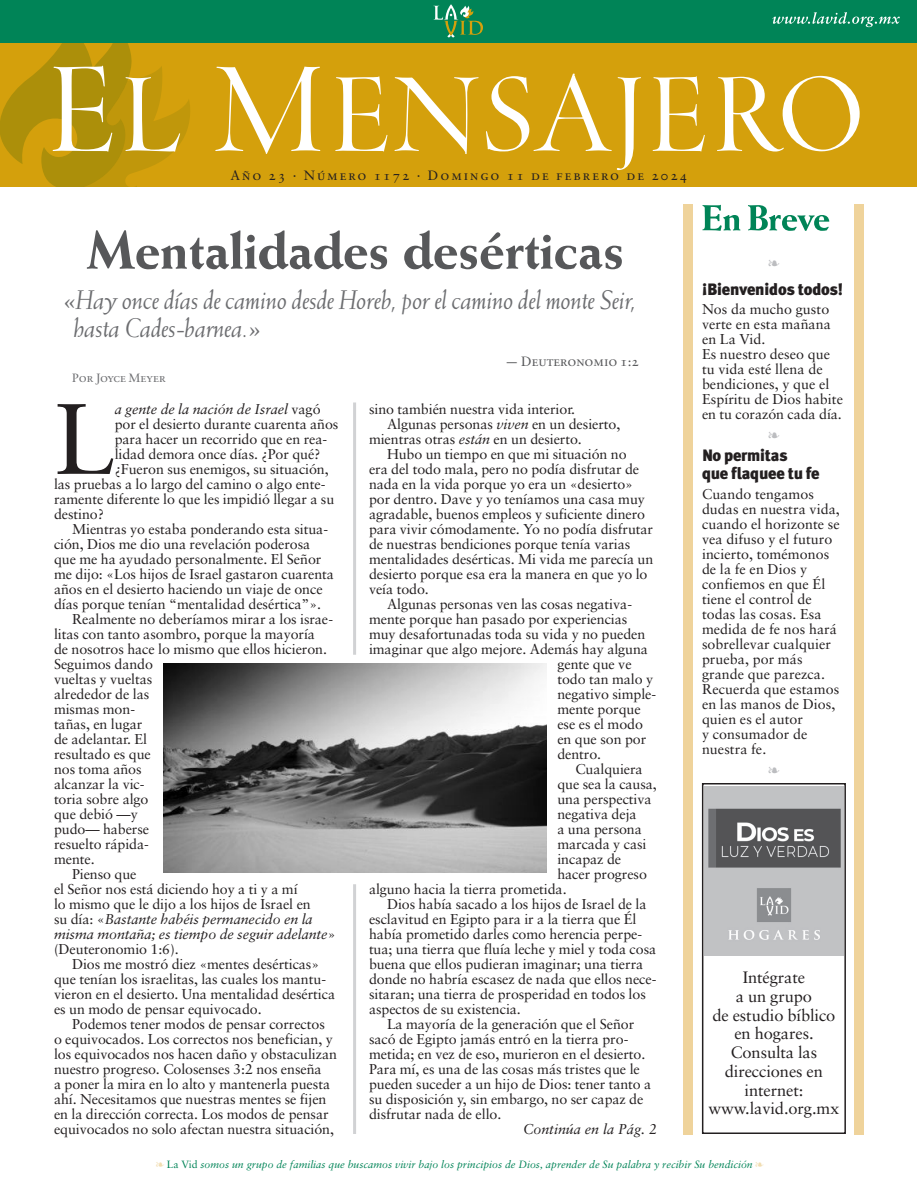
<style>
.page{position:relative;width:918px;height:1188px;background:#fff}
.page>*{position:absolute;margin:0;border:0;box-sizing:border-box;transform-origin:0 0}
.Primer_párrafo_porta{font:100.2px "Sabon";color:#231f20}
.Título_portada{font:800 54px "Weiss";letter-spacing:-.015em;color:#57585a}
.Título_portada-2{font:italic 27px/28.5px "Weiss";letter-spacing:-.02em;color:#6c6d70}
.t1{font:16.5px/18.8px "Sabon";letter-spacing:-.005em;color:#231f20;text-align:center}
.t2{font:900 16.5px/18px "Meta Plus";letter-spacing:-.015em;color:#231f20}
.Texto_portada{font:14.25px/15px "Sabon";letter-spacing:-.005em;color:#231f20}
.Primer_párrafo_porta-2{font:14.25px "Sabon";letter-spacing:-.005em;color:#231f20}
.Primer_párrafo_porta-3{font:italic 14.25px "Sabon";letter-spacing:-.005em;color:#231f20}
.t3{font:13.5px "Sabon Roman SC";letter-spacing:.145em;color:#231f20}
.t4{font:13.5px "Sabon Roman SC";color:#57585a}
.Subítulo_portada{font:12px "Sabon Roman SC";color:#6c6d70}
.t5{font:italic 10.5px "Sabon";color:#008457}
.s1{font-style:normal}
.s2{font-style:italic}
.s3{color:#f1ddb1}
</style>
<div class="page">
<div style="left:0;top:42px;width:917px;height:145px;background:#d4a00c"></div>
<div style="left:0;top:0;width:917px;height:42px;background:#008457"></div>
<svg style="left:433px;top:4px;width:50px;height:34px"></svg>
<svg style="left:772px;top:12px;width:128px;height:15px"></svg>
<div style="left:855px;top:205px;width:9px;height:930px;background:#efd39b"></div>
<div style="left:684px;top:205px;width:9px;height:930px;background:#efd39b"></div>
<svg style="left:702px;top:205px;width:38px;height:26px"></svg>
<svg style="left:748px;top:205px;width:81px;height:26px"></svg>
<svg style="left:0;top:42px;width:190px;height:145px"></svg>
<svg style="left:215px;top:67px;width:106px;height:87px"></svg>
<svg style="left:335px;top:76px;width:53px;height:76px"></svg>
<svg style="left:394px;top:77px;width:85px;height:77px"></svg>
<svg style="left:486px;top:73px;width:155px;height:97px"></svg>
<svg style="left:652px;top:76px;width:53px;height:76px"></svg>
<svg style="left:717px;top:76px;width:143px;height:76px"></svg>
<img style="left:705px;top:786px;width:138px;height:170px">
<div style="left:702px;top:783px;width:144px;height:351px;border:2px solid #231f20"></div>
<img style="left:164px;top:663px;width:383px;height:210px">
<hr style="left:353px;top:402px;width:3px;height:253px;background:#d1d2d4">
<hr style="left:353px;top:884px;width:3px;height:250px;background:#d1d2d4">
<p class="t3" style="left:230px;top:167px;width:458px">Año 23 · Número 1172 · Domingo 11 de febrero de 2024</p>
<p class="Título_portada" style="left:86px;top:217px;width:540px">Mentalidades desérticas</p>
<p class="Título_portada-2" style="left:73px;top:285px;width:565px;text-indent:-10px">«Hay once días de camino desde Horeb, por el camino del monte Seir, hasta Cades-barnea.»</p>
<p class="t4" style="left:505px;top:353px;width:135px">— Deuteronomio 1:2</p>
<p class="Subítulo_portada" style="left:72px;top:371px;width:95px">Por Joyce Meyer</p>
<p class="Primer_párrafo_porta" style="left:54px;top:379px;width:63px">L</p>
<p class="Primer_párrafo_porta-3" style="left:115px;top:401px;width:207px">a gente de la nación de Israel <span class="s1">vagó</span></p>
<p class="Primer_párrafo_porta-2" style="left:115px;top:416px;width:225px">por el desierto durante cuarenta años</p>
<p class="Primer_párrafo_porta-2" style="left:115px;top:431px;width:214px">para hacer un recorrido que en rea-</p>
<p class="Primer_párrafo_porta-2" style="left:115px;top:446px;width:207px">lidad demora once días. ¿Por qué?</p>
<p class="Primer_párrafo_porta-2" style="left:115px;top:461px;width:216px">¿Fueron sus enemigos, su situación,</p>
<p class="Primer_párrafo_porta-2" style="left:54px;top:476px;width:273px">las pruebas a lo largo del camino o algo ente-</p>
<p class="Primer_párrafo_porta-2" style="left:54px;top:491px;width:282px">ramente diferente lo que les impidió llegar a su</p>
<p class="Primer_párrafo_porta-2" style="left:54px;top:506px;width:52px">destino?</p>
<p class="Texto_portada" style="left:54px;top:521px;width:281px;text-indent:18px">Mientras yo estaba ponderando esta situa&shy;ción, Dios me dio una revelación poderosa que me ha ayudado personalmente. El Señor me dijo: «Los hijos de Israel gastaron cuarenta años en el desierto haciendo un viaje de once días porque tenían “mentalidad desértica”».</p>
<p class="Texto_portada" style="left:54px;top:611px;width:281px;text-indent:18px">Realmente no deberíamos mirar a los israe&shy;litas con tanto asombro, porque la mayoría<br>de nosotros hace lo mismo que ellos hicieron.<br>Seguimos dando<br>vueltas y vueltas<br>alrededor de las<br>mismas mon-<br>tañas, en lugar<br>de adelantar. El<br>resultado es que<br>nos toma años<br>alcanzar la vic-<br>toria sobre algo<br>que debió —y<br>pudo— haberse<br>resuelto rápida-<br>mente.</p>
<p class="Texto_portada" style="left:54px;top:866px;width:283px;text-indent:18px">Pienso que<br>el Señor nos está diciendo hoy a ti y a mí<br>lo mismo que le dijo a los hijos de Israel en<br>su día: «<span class="s2">Bastante habéis permanecido en la misma montaña; es tiempo de seguir adelante</span>» (Deuteronomio 1:6).</p>
<p class="Texto_portada" style="left:54px;top:956px;width:283px;text-indent:18px">Dios me mostró diez «mentes desérticas» que tenían los israelitas, las cuales los mantu&shy;vieron en el desierto. Una mentalidad desértica es un modo de pensar equivocado.</p>
<p class="Texto_portada" style="left:54px;top:1016px;width:284px;text-indent:18px">Podemos tener modos de pensar correctos<br>o equivocados. Los correctos nos benefician, y los equivocados nos hacen daño y obstaculizan nuestro progreso. Colosenses 3:2 nos enseña<br>a poner la mira en lo alto y mantenerla puesta ahí. Necesitamos que nuestras mentes se fijen en la dirección correcta. Los modos de pensar equivocados no solo afectan nuestra situación,</p>
<p class="Texto_portada" style="left:369px;top:401px;width:208px">sino también nuestra vida interior.</p>
<p class="Texto_portada" style="left:369px;top:416px;width:253px;text-indent:18px">Algunas personas <span class="s2">viven</span> en un desierto, mientras otras <span class="s2">están</span> en un desierto.</p>
<p class="Texto_portada" style="left:369px;top:446px;width:286px;text-indent:18px">Hubo un tiempo en que mi situación no<br>era del todo mala, pero no podía disfrutar de nada en la vida porque yo era un «desierto» por dentro. Dave y yo teníamos una casa muy agradable, buenos empleos y suficiente dinero para vivir cómodamente. Yo no podía disfrutar de nuestras bendiciones porque tenía varias mentalidades desérticas. Mi vida me parecía un desierto porque esa era la manera en que yo lo veía todo.</p>
<p class="Texto_portada" style="left:387px;top:596px;width:247px">Algunas personas ven las cosas negativa-</p>
<p class="Texto_portada" style="left:369px;top:611px;width:260px">mente porque han pasado por experiencias</p>
<p class="Texto_portada" style="left:369px;top:626px;width:278px">muy desafortunadas toda su vida y no pueden</p>
<p class="Texto_portada" style="left:369px;top:641px;width:281px">imaginar que algo mejore. Además hay alguna</p>
<p class="Texto_portada" style="left:557px;top:656px;width:76px">gente que ve</p>
<p class="Texto_portada" style="left:557px;top:671px;width:97px">todo tan malo y</p>
<p class="Texto_portada" style="left:557px;top:686px;width:100px">negativo simple-</p>
<p class="Texto_portada" style="left:557px;top:701px;width:85px">mente porque</p>
<p class="Texto_portada" style="left:557px;top:716px;width:87px">ese es el modo</p>
<p class="Texto_portada" style="left:557px;top:731px;width:90px">en que son por</p>
<p class="Texto_portada" style="left:557px;top:746px;width:45px">dentro.</p>
<p class="Texto_portada" style="left:575px;top:761px;width:69px">Cualquiera</p>
<p class="Texto_portada" style="left:557px;top:776px;width:101px">que sea la causa,</p>
<p class="Texto_portada" style="left:557px;top:791px;width:96px">una perspectiva</p>
<p class="Texto_portada" style="left:557px;top:806px;width:81px">negativa deja</p>
<p class="Texto_portada" style="left:557px;top:821px;width:86px">a una persona</p>
<p class="Texto_portada" style="left:557px;top:836px;width:91px">marcada y casi</p>
<p class="Texto_portada" style="left:557px;top:851px;width:65px">incapaz de</p>
<p class="Texto_portada" style="left:557px;top:866px;width:91px">hacer progreso</p>
<p class="Texto_portada" style="left:369px;top:881px;width:199px">alguno hacia la tierra prometida.</p>
<p class="Texto_portada" style="left:369px;top:896px;width:289px;text-indent:18px">Dios había sacado a los hijos de Israel de la esclavitud en Egipto para ir a la tierra que Él había prometido darles como herencia perpe&shy;tua; una tierra que fluía leche y miel y toda cosa buena que ellos pudieran imaginar; una tierra donde no habría escasez de nada que ellos nece&shy;sitaran; una tierra de prosperidad en todos los aspectos de su existencia.</p>
<p class="Texto_portada" style="left:369px;top:1016px;width:284px;text-indent:18px">La mayoría de la generación que el Señor sacó de Egipto jamás entró en la tierra pro&shy;metida; en vez de eso, murieron en el desierto.<br>Para mí, es una de las cosas más tristes que le pueden suceder a un hijo de Dios: tener tanto a su disposición y, sin embargo, no ser capaz de disfrutar nada de ello.</p>
<p class="Primer_párrafo_porta-3" style="left:523px;top:1121px;width:135px">Continúa en la Pág. 2</p>
<p class="t2" style="left:702px;top:280px;width:143px">¡Bienvenidos todos!</p>
<p class="Texto_portada" style="left:702px;top:301px;width:130px;text-align:justify">Nos da mucho gusto verte en esta mañana en La Vid.</p>
<p class="Texto_portada" style="left:702px;top:346px;width:143px">Es nuestro deseo que tu vida esté llena de bendiciones, y que el<br>Espíritu de Dios habite en tu corazón cada día.</p>
<p class="t2" style="left:702px;top:446px;width:119px">No permitas<br>que flaquee tu fe</p>
<p class="Texto_portada" style="left:702px;top:486px;width:139px">Cuando tengamos dudas en nuestra vida, cuando el horizonte se vea difuso y el futuro incierto, tomémonos de la fe en Dios y confiemos en que Él tiene el control de todas las cosas. Esa medida de fe nos hará sobrellevar cualquier prueba, por más grande que parezca.<br>Recuerda que estamos en las manos de Dios, quien es el autor<br>y consumador de nuestra fe.</p>
<p class="t1" style="left:712px;top:968px;width:125px">Intégrate<br>a un grupo<br>de estudio bíblico en hogares.</p>
<p class="t1" style="left:709px;top:1043px;width:132px">Consulta las direcciones en internet: www.lavid.org.mx</p>
<p class="t5" style="left:156px;top:1159px;width:609px"><span class="s3">❧</span> <span class="s1">La Vid</span> somos un grupo de familias que buscamos vivir bajo los principios de Dios, aprender de Su palabra y recibir Su bendición <span class="s3">❧</span></p>
</div>
